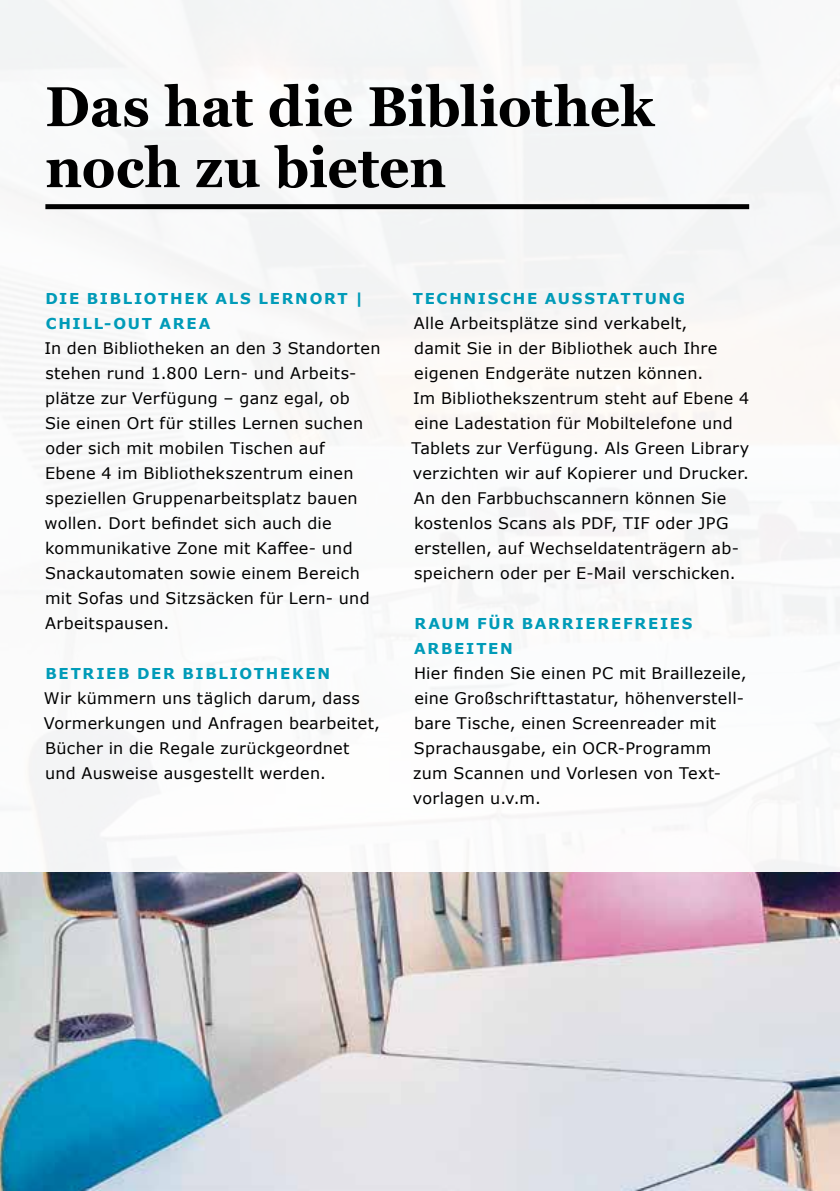
<style>
.page{position:relative;width:840px;height:1191px;background:#fff}
.page>*{position:absolute;margin:0;border:0;box-sizing:border-box;transform-origin:0 0}
.t1{font:700 56px/61px "Georgia";color:#000;scale:.95 1}
.t2{font:16px/25px "Verdana";letter-spacing:.015em;color:#000}
.t3{font:700 15px/25px "Verdana";letter-spacing:.11em;color:#009bb8}
</style>
<div class="page">
<img style="left:0;top:872px;width:839px;height:319px">
<div style="left:45px;top:204px;width:703px;height:5px;background:#000"></div>
<h1 class="t1" style="left:45px;top:76px;width:641px">Das hat die Bibliothek noch zu bieten</h1>
<p class="t3" style="left:45px;top:286px;width:319px">DIE BIBLIOTHEK ALS LERNORT |<br>CHILL-OUT AREA</p>
<p class="t2" style="left:44px;top:336px;width:337px">In den Bibliotheken an den 3 Standorten stehen rund 1.800 Lern- und Arbeits&shy;plätze zur Verfügung – ganz egal, ob<br>Sie einen Ort für stilles Lernen suchen oder sich mit mobilen Tischen auf<br>Ebene 4 im Bibliothekszentrum einen speziellen Gruppenarbeitsplatz bauen wollen. Dort befindet sich auch die kommunikative Zone mit Kaffee- und Snackautomaten sowie einem Bereich mit Sofas und Sitzsäcken für Lern- und Arbeitspausen.</p>
<p class="t3" style="left:45px;top:661px;width:286px">BETRIEB DER BIBLIOTHEKEN</p>
<p class="t2" style="left:44px;top:686px;width:337px">Wir kümmern uns täglich darum, dass Vormerkungen und Anfragen bearbeitet, Bücher in die Regale zurückgeordnet und Ausweise ausgestellt werden.</p>
<p class="t3" style="left:412px;top:286px;width:274px">TECHNISCHE AUSSTATTUNG</p>
<p class="t2" style="left:411px;top:311px;width:339px">Alle Arbeitsplätze sind verkabelt,<br>damit Sie in der Bibliothek auch Ihre eigenen Endgeräte nutzen können.<br>Im Bibliothekszentrum steht auf Ebene 4 eine Ladestation für Mobiltelefone und Tablets zur Verfügung. Als Green Library verzichten wir auf Kopierer und Drucker.<br>An den Farbbuchscannern können Sie kostenlos Scans als PDF, TIF oder JPG erstellen, auf Wechseldatenträgern ab&shy;speichern oder per E-Mail verschicken.</p>
<p class="t3" style="left:414px;top:611px;width:280px">RAUM FÜR BARRIEREFREIES<br>ARBEITEN</p>
<p class="t2" style="left:412px;top:661px;width:335px">Hier finden Sie einen PC mit Braillezeile, eine Großschrifttastatur, höhenverstell&shy;bare Tische, einen Screenreader mit Sprachausgabe, ein OCR-Programm zum Scannen und Vorlesen von Text&shy;vorlagen u.v.m.</p>
</div>
